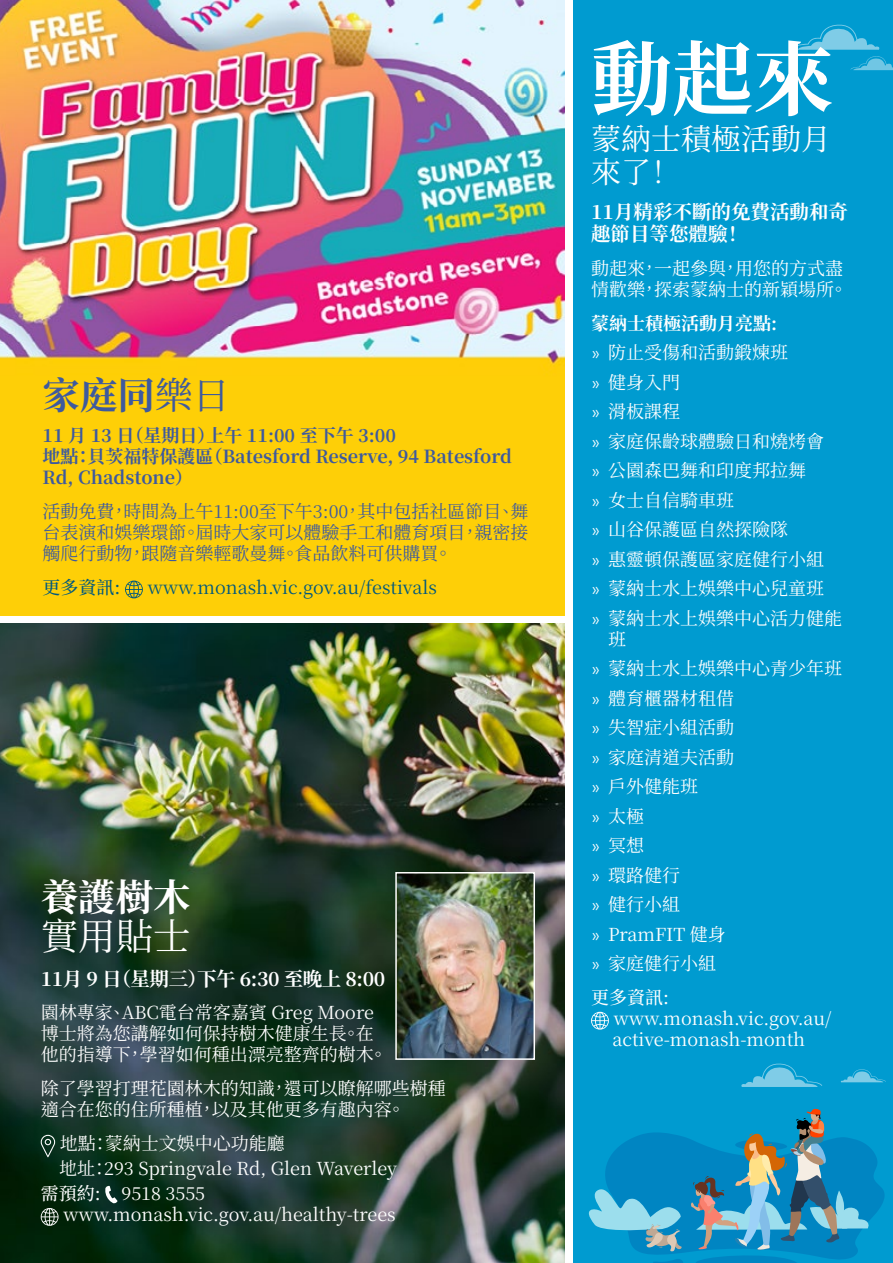
<style>
.page{position:relative;width:893px;height:1263px;background:#fff}
.page>*{position:absolute;margin:0;border:0;box-sizing:border-box;transform-origin:0 0}
.t1{font:700 81px "Source Han Serif TC";color:#fff}
.t2{font:700 37.5px "Source Han Serif TC";color:#3e5a9e}
.t3{font:700 37.5px "Source Han Serif TC";color:#fff}
.t4{font:37.5px "Source Han Serif TC";color:#fff}
.t5{font:30px/33px "Source Han Serif TC";color:#fff}
.t6{font:700 19.5px "Source Han Serif TC";letter-spacing:-.02em;color:#fff}
.t7{font:700 19.5px/22.5px "Source Han Serif TC";color:#fff}
.t8{font:18px/29.5px "Source Han Serif TC";color:#fff}
.t9{font:18px/21px "Source Han Serif TC";color:#3e5a9e;text-align:justify}
.t10{font:700 18px/21px "Source Han Serif TC";color:#3e5a9e}
.t11{font:18px "Source Han Serif TC";color:#00587e}
.t12{font:500 18px "Source Han Serif TC";color:#00587e}
.t13{font:500 18px "Source Han Serif TC";color:#fff}
.s1{font-weight:400}
.s2{font-weight:500}
.s3{font-weight:700}
.s4{font-family:"Calibri";font-weight:300}
</style>
<div class="page">
<div style="left:573px;top:0;width:320px;height:1263px;background:#009bd0"></div>
<img style="left:0;top:624px;width:565px;height:639px">
<img style="left:0;top:0;width:565px;height:615px">
<img style="left:398px;top:875px;width:134px;height:182px">
<div style="left:395px;top:872px;width:140px;height:188px;border:2px solid #fff"></div>
<svg style="left:41px;top:1135px;width:14px;height:22px"></svg>
<svg style="left:104px;top:1185px;width:14px;height:19px"></svg>
<svg style="left:41px;top:1208px;width:18px;height:18px"></svg>
<svg style="left:125px;top:581px;width:18px;height:17px"></svg>
<svg style="left:840px;top:1069px;width:46px;height:13px"></svg>
<svg style="left:741px;top:1063px;width:81px;height:24px"></svg>
<svg style="left:588px;top:1108px;width:297px;height:155px"></svg>
<svg style="left:591px;top:1012px;width:18px;height:17px"></svg>
<svg style="left:793px;top:24px;width:87px;height:26px"></svg>
<svg style="left:850px;top:56px;width:43px;height:14px"></svg>
<h2 class="t2" style="left:43px;top:374px;width:189px">家庭同<span class="s1">樂日</span></h2>
<p class="t10" style="left:43px;top:426px;width:471px">11 月 13 日（星期日）上午 11:00 至下午 3:00<br>地點：貝茨福特保護區（Batesford Reserve, 94 Batesford<br>Rd, Chadstone）</p>
<p class="t9" style="left:43px;top:501px;width:487px">活動免費，時間為上午11:00至下午3:00，其中包括社區節目、舞台表演和娛樂環節。屆時大家可以體驗手工和體育項目，親密接觸爬行動物，跟隨音樂輕歌曼舞。食品飲料可供購買。</p>
<p class="t12" style="left:43px;top:577px;width:79px">更多資訊:</p>
<p class="t11" style="left:148px;top:577px;width:291px">www.monash.vic.gov.au/festivals</p>
<h2 class="t3" style="left:41px;top:876px;width:151px">養護樹木</h2>
<h2 class="t4" style="left:41px;top:915px;width:151px">實用貼士</h2>
<p class="t6" style="left:41px;top:967px;width:346px">11月 9 日（星期三）下午 6:30 至晚上 8:00</p>
<p class="t8" style="left:41px;top:1002px;width:348px;line-height:21px">園林專家、ABC電台常客嘉賓 Greg Moore博士將為您講解如何保持樹木健康生長。在他的指導下，學習如何種出漂亮整齊的樹木。</p>
<p class="t8" style="left:41px;top:1078px;width:406px;line-height:21px">除了學習打理花園林木的知識，還可以瞭解哪些樹種適合在您的住所種植，以及其他更多有趣內容。</p>
<p class="t8" style="left:60px;top:1129px;width:226px">地點：蒙納士文娛中心功能廳</p>
<p class="t8" style="left:59px;top:1154px;width:339px">地址：293 Springvale Rd, Glen Waverley</p>
<p class="t8" style="left:41px;top:1179px;width:166px"><span class="s2">需預約:</span> 9518 3555</p>
<p class="t8" style="left:63px;top:1200px;width:334px">www.monash.vic.gov.au/healthy-trees</p>
<h1 class="t1" style="left:591px;top:34px;width:244px">動起來</h1>
<h3 class="t5" style="left:591px;top:124px;width:241px">蒙納士積極活動月來了！</h3>
<p class="t7" style="left:591px;top:201px;width:258px">11月精彩不斷的免費活動和奇趣節目等您體驗！</p>
<p class="t8" style="left:591px;top:258px;width:258px;line-height:21px">動起來，一起參與，用您的方式盡情歡樂，探索蒙納士的新穎場所。</p>
<p class="t8" style="left:591px;top:309px;width:253px"><span class="s3">蒙納士積極活動月亮點:<br></span><span class="s4">»</span> 防止受傷和活動鍛煉班<br><span class="s4">»</span> 健身入門<br><span class="s4">»</span> 滑板課程<br><span class="s4">»</span> 家庭保齡球體驗日和燒烤會<br><span class="s4">»</span> 公園森巴舞和印度邦拉舞<br><span class="s4">»</span> 女士自信騎車班<br><span class="s4">»</span> 山谷保護區自然探險隊<br><span class="s4">»</span> 惠靈頓保護區家庭健行小組<br><span class="s4">»</span> 蒙納士水上娛樂中心兒童班<br><span class="s4">»</span> 蒙納士水上娛樂中心活力健能</p>
<p class="t8" style="left:591px;top:625px;width:253px;text-indent:17px">班<br><span class="s4">»</span> 蒙納士水上娛樂中心青少年班<span class="s4">»</span> 體育櫃器材租借<br><span class="s4">»</span> 失智症小組活動<br><span class="s4">»</span> 家庭清道夫活動<br><span class="s4">»</span> 戶外健能班<br><span class="s4">»</span> 太極<br><span class="s4">»</span> 冥想<br><span class="s4">»</span> 環路健行<br><span class="s4">»</span> 健行小組<br><span class="s4">»</span> PramFIT 健身<br><span class="s4">»</span> 家庭健行小組</p>
<p class="t13" style="left:591px;top:987px;width:79px">更多資訊:</p>
<p class="t8" style="left:612px;top:1008px;width:221px;line-height:21px">www.monash.vic.gov.au/ active-monash-month</p>
</div>
